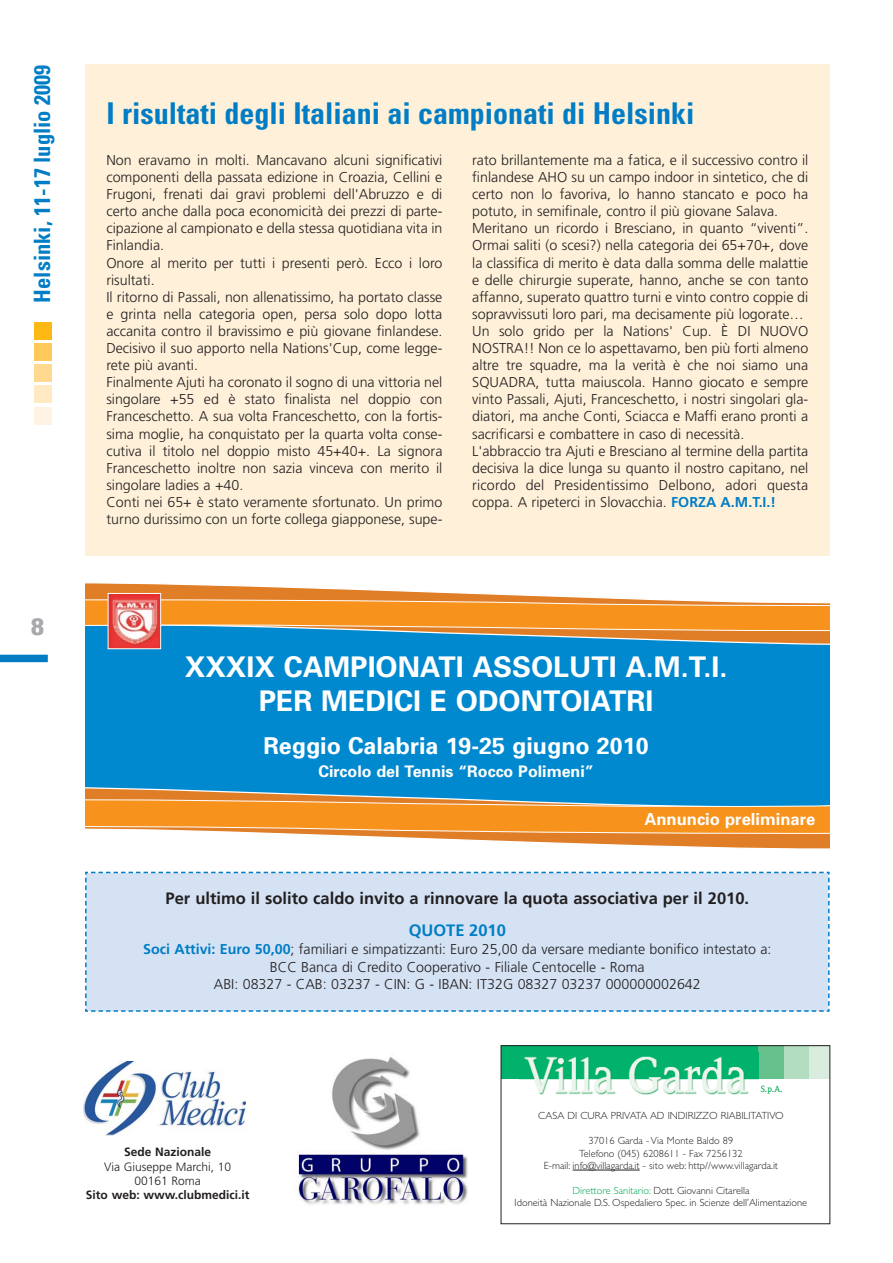
<style>
.page{position:relative;width:893px;height:1263px;background:#fff}
.page>*{position:absolute;margin:0;border:0;box-sizing:border-box;transform-origin:0 0}
.t1{font:700 condensed 30px "Univers";color:#007dc5}
.t2{font:700 28.5px/34.2px "Univers";color:#fff;text-align:center}
.t3{font:700 23.25px "Univers";color:#fff}
.t4{font:700 condensed 22.5px "Univers";color:#007dc5}
.t5{font:900 condensed 22.5px "Helvetica";color:#a7a9ac;scale:1.2 1}
.t6{font:700 16.65px "Univers";color:#fff}
.t7{font:700 16.5px "Frutiger";color:#231f20}
.t8{font:700 16.5px "Frutiger";color:#007dc5}
.t9{font:700 15.9px "Univers";color:#fff}
.t10{font:300 14.25px/17.1px "Frutiger";color:#231f20}
.t11{font:700 12px "Frutiger";color:#231f20}
.t12{font:300 12px/14.4px "Frutiger";color:#231f20;text-align:center}
.t13{font:300 10.35px/12.5px "Gill Sans";color:#231f20;text-align:center}
.t14{font:500 8.85px "Weidemann";color:#00a650}
.s1{font-weight:700;color:#007dc5}
.s2{color:#00a650}
</style>
<div class="page">
<div style="left:85px;top:64px;width:744px;height:491px;background:#fff1d9"></div>
<img style="left:297px;top:1056px;width:171px;height:149px">
<img style="left:83px;top:1061px;width:162px;height:74px">
<hr style="left:582px;top:1170px;width:57px;height:1px;background:#231f20">
<div style="left:501px;top:1045px;width:251px;height:60px;background:#00b26b"></div>
<div style="left:535px;top:1045px;width:294px;height:49px;background:#d8eddd"></div>
<div style="left:545px;top:1045px;width:263px;height:41px;background:#b3ddc0"></div>
<div style="left:542px;top:1045px;width:241px;height:41px;background:#66c18c"></div>
<div style="left:533px;top:1045px;width:225px;height:42px;background:#00b26b"></div>
<div style="left:484px;top:1079px;width:355px;height:27px;background:#fff"></div>
<img style="left:519px;top:1056px;width:239px;height:39px">
<div style="left:500px;top:1045px;width:330px;height:179px;border:1px solid #231f20"></div>
<div style="left:0;top:655px;width:48px;height:7px;background:#007dc5"></div>
<div style="left:35px;top:322px;width:17px;height:17px;background:#fdb813"></div>
<div style="left:35px;top:343px;width:17px;height:17px;background:#ffc85b"></div>
<div style="left:35px;top:365px;width:17px;height:17px;background:#ffd98f"></div>
<div style="left:35px;top:386px;width:17px;height:17px;background:#ffeac4"></div>
<div style="left:35px;top:407px;width:17px;height:17px;background:#fff4e3"></div>
<div style="left:85px;top:651px;width:744px;height:130px;background:#0089cf"></div>
<svg style="left:85px;top:781px;width:744px;height:68px"></svg>
<svg style="left:85px;top:583px;width:744px;height:68px"></svg>
<img style="left:110px;top:595px;width:49px;height:52px">
<div style="left:108px;top:593px;width:53px;height:56px;border:1px solid #fff"></div>
<div style="left:85px;top:871px;width:745px;height:141px;background:#d4e2f4"></div>
<h3 class="t4" style="left:34px;top:303px;width:239px;rotate:-90deg">Helsinki, 11-17 luglio 2009</h3>
<h3 class="t5" style="left:31px;top:618px;width:13px">8</h3>
<h1 class="t1" style="left:106px;top:102px;width:589px">I risultati degli Italiani ai campionati di Helsinki</h1>
<p class="t10" style="left:106px;top:153px;width:337px">Non eravamo in molti. Mancavano alcuni significativi componenti della passata edizione in Croazia, Cellini e Frugoni, frenati dai gravi problemi dell'Abruzzo e di certo anche dalla poca economicità dei prezzi di parte&shy;cipazione al campionato e della stessa quotidiana vita in Finlandia.<br>Onore al merito per tutti i presenti però. Ecco i loro risultati.<br>Il ritorno di Passali, non allenatissimo, ha portato classe e grinta nella categoria open, persa solo dopo lotta accanita contro il bravissimo e più giovane finlandese.<br>Decisivo il suo apporto nella Nations'Cup, come legge&shy;rete più avanti.<br>Finalmente Ajuti ha coronato il sogno di una vittoria nel singolare +55 ed è stato finalista nel doppio con Franceschetto. A sua volta Franceschetto, con la fortis&shy;sima moglie, ha conquistato per la quarta volta conse&shy;cutiva il titolo nel doppio misto 45+40+. La signora Franceschetto inoltre non sazia vinceva con merito il singolare ladies a +40.<br>Conti nei 65+ è stato veramente sfortunato. Un primo turno durissimo con un forte collega giapponese, supe-</p>
<p class="t10" style="left:472px;top:153px;width:337px">rato brillantemente ma a fatica, e il successivo contro il finlandese AHO su un campo indoor in sintetico, che di certo non lo favoriva, lo hanno stancato e poco ha potuto, in semifinale, contro il più giovane Salava.<br>Meritano un ricordo i Bresciano, in quanto “viventi”.<br>Ormai saliti (o scesi?) nella categoria dei 65+70+, dove la classifica di merito è data dalla somma delle malattie e delle chirurgie superate, hanno, anche se con tanto affanno, superato quattro turni e vinto contro coppie di sopravvissuti loro pari, ma decisamente più logorate… Un solo grido per la Nations' Cup. È DI NUOVO NOSTRA!! Non ce lo aspettavamo, ben più forti almeno altre tre squadre, ma la verità è che noi siamo una SQUADRA, tutta maiuscola. Hanno giocato e sempre vinto Passali, Ajuti, Franceschetto, i nostri singolari gla&shy;diatori, ma anche Conti, Sciacca e Maffi erano pronti a sacrificarsi e combattere in caso di necessità.<br>L'abbraccio tra Ajuti e Bresciano al termine della partita decisiva la dice lunga su quanto il nostro capitano, nel ricordo del Presidentissimo Delbono, adori questa coppa. A ripeterci in Slovacchia. <span class="s1">FORZA A.M.T.I.!</span></p>
<h2 class="t2" style="left:185px;top:652px;width:544px">XXXIX CAMPIONATI ASSOLUTI A.M.T.I.<br>PER MEDICI E ODONTOIATRI</h2>
<h3 class="t3" style="left:263px;top:737px;width:386px">Reggio Calabria 19-25 giugno 2010</h3>
<p class="t9" style="left:318px;top:765px;width:277px">Circolo del Tennis “Rocco Polimeni”</p>
<p class="t6" style="left:644px;top:813px;width:172px">Annuncio preliminare</p>
<p class="t7" style="left:165px;top:892px;width:585px">Per ultimo il solito caldo invito a rinnovare la quota associativa per il 2010.</p>
<p class="t8" style="left:408px;top:924px;width:99px">QUOTE 2010</p>
<p class="t10" style="left:143px;top:942px;width:630px;text-align:center"><span class="s1">Soci Attivi: Euro 50,00</span>; familiari e simpatizzanti: Euro 25,00 da versare mediante bonifico intestato a:<br>BCC Banca di Credito Cooperativo - Filiale Centocelle - Roma<br>ABI: 08327 - CAB: 03237 - CIN: G - IBAN: IT32G 08327 03237 000000002642</p>
<p class="t11" style="left:124px;top:1147px;width:89px">Sede Nazionale</p>
<p class="t12" style="left:104px;top:1160px;width:128px">Via Giuseppe Marchi, 10<br>00161 Roma</p>
<p class="t11" style="left:86px;top:1190px;width:165px">Sito web: www.clubmedici.it</p>
<p class="t14" style="left:760px;top:1086px;width:23px">S.p.A.</p>
<p class="t13" style="left:538px;top:1111px;width:247px">CASA DI CURA PRIVATA AD INDIRIZZO RIABILITATIVO</p>
<p class="t13" style="left:543px;top:1136px;width:236px">37016 Garda - Via Monte Baldo 89<br>Telefono (045) 6208611 - Fax 7256132<br>E-mail: info@villagarda.it - sito web: http//www.villagarda.it</p>
<p class="t13" style="left:514px;top:1185px;width:294px"><span class="s2">Direttore Sanitario:</span> Dott. Giovanni Citarella<br>Idoneità Nazionale D.S. Ospedaliero Spec. in Scienze dell’Alimentazione</p>
</div>
